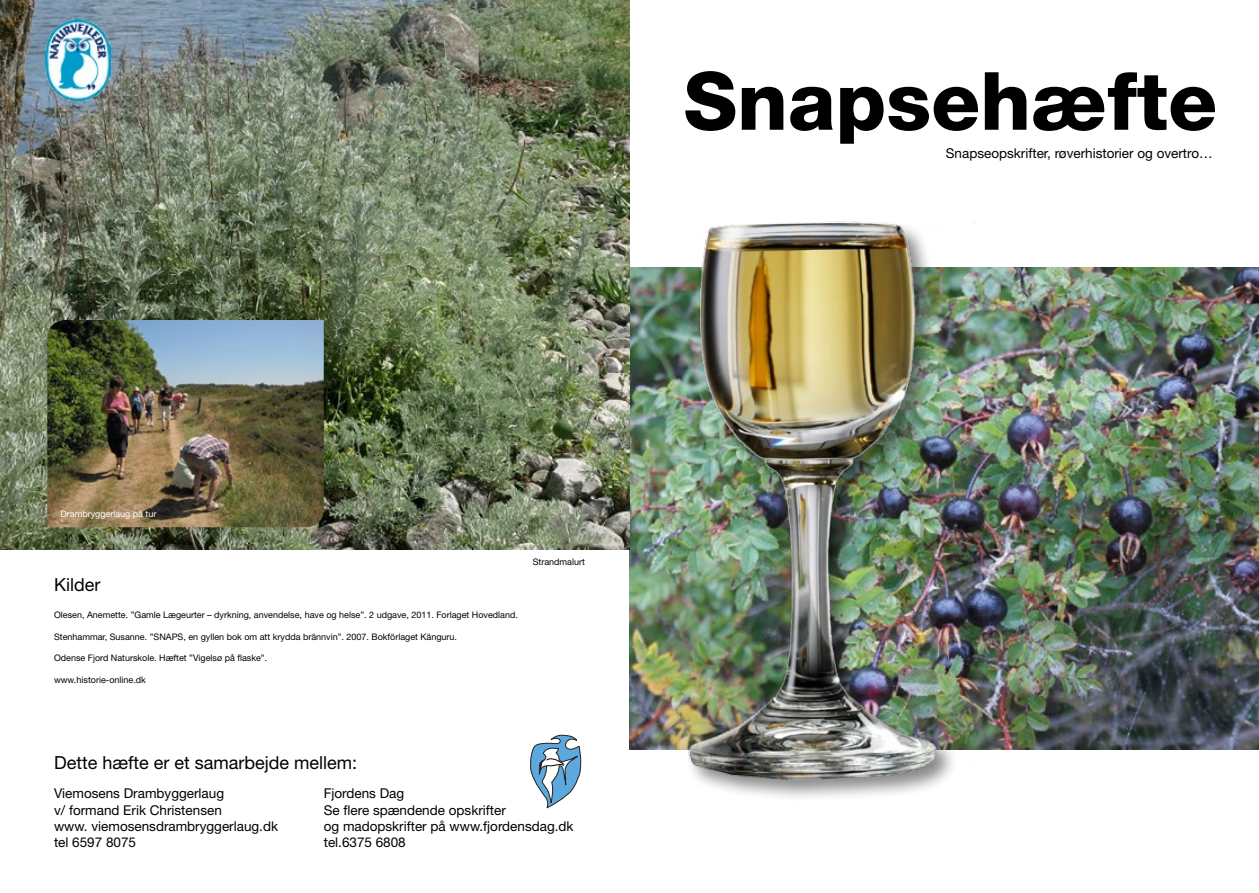
<style>
.page{position:relative;width:1259px;height:893px;background:#fff}
.page>*{position:absolute;margin:0;border:0;box-sizing:border-box;transform-origin:0 0}
.t1{font:800 80.4px "Helvetica Neue LT Std";color:#000}
.t2{font:18px "Helvetica Neue LT Std";color:#000}
.t3{font:13.5px/16.2px "Helvetica Neue LT Std";color:#000}
.t4{font:9px "Helvetica Neue LT Std";color:#000}
.t5{font:9px "Helvetica Neue LT Std";color:#fff}
</style>
<div class="page">
<img style="left:629px;top:268px;width:630px;height:482px">
<img style="left:638px;top:221px;width:339px;height:577px">
<svg style="left:530px;top:735px;width:52px;height:73px"></svg>
<img style="left:0;top:0;width:629px;height:550px">
<img style="left:47px;top:320px;width:277px;height:207px">
<img style="left:46px;top:20px;width:64px;height:81px">
<h1 class="t1" style="left:683px;top:53px;width:535px">Snapsehæfte</h1>
<h3 class="t3" style="left:946px;top:145px;width:268px">Snapseopskrifter, røverhistorier og overtro…</h3>
<p class="t5" style="left:61px;top:508px;width:97px">Drambryggerlaug på tur</p>
<h2 class="t2" style="left:54px;top:574px;width:48px">Kilder</h2>
<p class="t4" style="left:54px;top:610px;width:465px">Olesen, Anemette. ”Gamle Lægeurter – dyrkning, anvendelse, have og helse”. 2 udgave, 2011. Forlaget Hovedland.</p>
<p class="t4" style="left:54px;top:631px;width:404px">Stenhammar, Susanne. ”SNAPS, en gyllen bok om att krydda brännvin”. 2007. Bokförlaget Känguru.</p>
<p class="t4" style="left:54px;top:653px;width:215px">Odense Fjord Naturskole. Hæftet ”Vigelsø på flaske”.</p>
<p class="t4" style="left:54px;top:674px;width:93px">www.historie-online.dk</p>
<p class="t4" style="left:533px;top:556px;width:54px">Strandmalurt</p>
<h2 class="t2" style="left:54px;top:752px;width:305px">Dette hæfte er et samarbejde mellem:</h2>
<h3 class="t3" style="left:54px;top:785px;width:226px">Viemosens Drambyggerlaug<br>v/ formand Erik Christensen<br>www. viemosensdrambryggerlaug.dk tel 6597 8075</h3>
<h3 class="t3" style="left:324px;top:785px;width:251px">Fjordens Dag<br>Se flere spændende opskrifter<br>og madopskrifter på www.fjordensdag.dk tel.6375 6808</h3>
</div>
